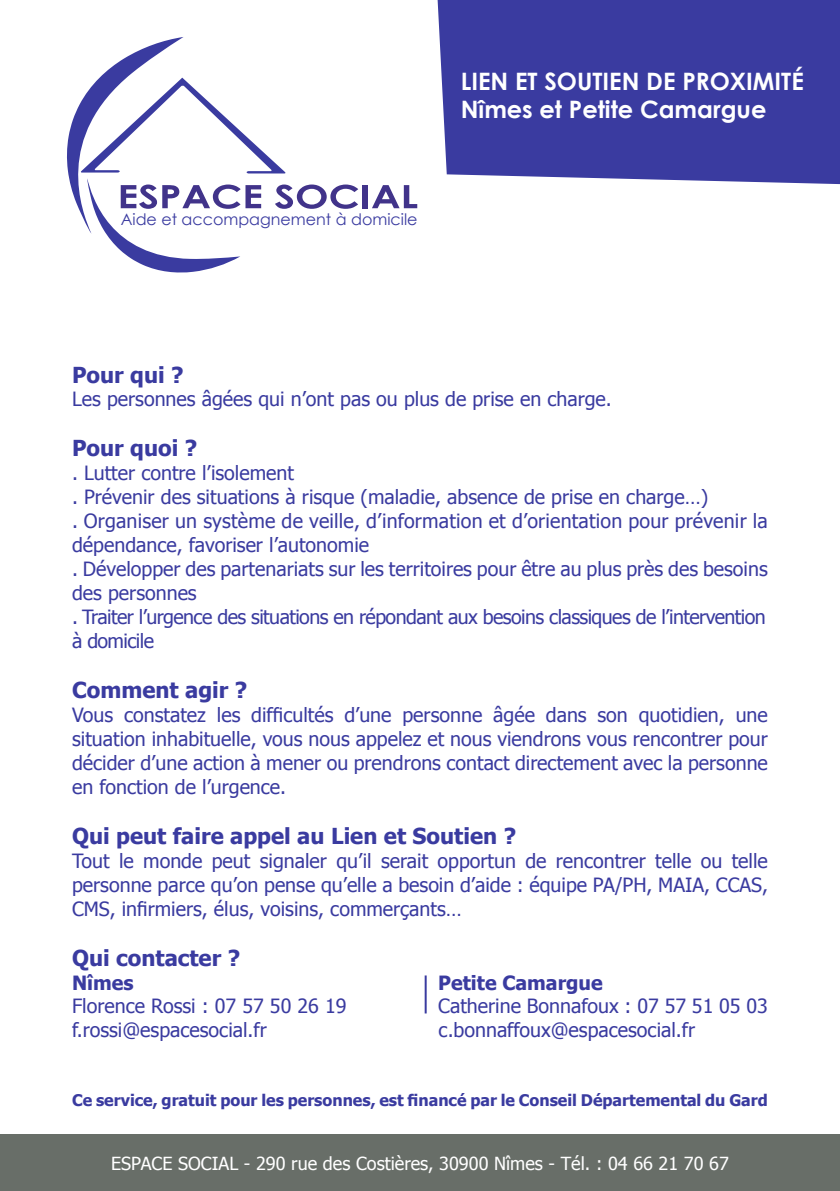
<style>
.page{position:relative;width:840px;height:1191px;background:#fff}
.page>*{position:absolute;margin:0;border:0;box-sizing:border-box;transform-origin:0 0}
.t1{font:700 24px/28.8px "Century Gothic";color:#fff}
.t2{font:700 22px "Tahoma";color:#3a3ba0}
.t3{font:19.6px/24px "Tahoma";color:#3a3ba0;text-align:justify}
.t4{font:700 19.6px "Tahoma";color:#3a3ba0}
.t5{font:18px "Tahoma";color:#fff}
.t6{font:700 16px "Tahoma";color:#3a3ba0}
.t7{font:16px "Century Gothic";color:#3a3ba0}
</style>
<div class="page">
<div style="left:437px;top:0;width:402px;height:184px;background:#3a3ba0"></div>
<div style="left:362px;top:185px;width:6px;height:23px;background:#41338a"></div>
<svg style="left:372px;top:185px;width:45px;height:23px"></svg>
<svg style="left:67px;top:37px;width:291px;height:236px"></svg>
<div style="left:0;top:1134px;width:839px;height:57px;background:#686e68"></div>
<hr style="left:424px;top:975px;width:2px;height:38px;background:#3a3ba0">
<p class="t7" style="left:121px;top:209px;width:298px">Aide et accompagnement à domicile</p>
<p class="t1" style="left:460px;top:66px;width:344px">LIEN ET SOUTIEN DE PROXIMITÉ<br>Nîmes et Petite Camargue</p>
<p class="t2" style="left:72px;top:359px;width:113px">Pour qui ?</p>
<p class="t3" style="left:72px;top:386px;width:541px">Les personnes âgées qui n’ont pas ou plus de prise en charge.</p>
<p class="t2" style="left:72px;top:433px;width:127px">Pour quoi ?</p>
<p class="t3" style="left:72px;top:460px;width:697px;text-align:left">. Lutter contre l’isolement<br>. Prévenir des situations à risque (maladie, absence de prise en charge…)<br>. Organiser un système de veille, d’information et d’orientation pour prévenir la dépendance, favoriser l’autonomie<br>. Développer des partenariats sur les territoires pour être au plus près des besoins des personnes<br>. Traiter l’urgence des situations en répondant aux besoins classiques de l’intervention à domicile</p>
<p class="t2" style="left:72px;top:675px;width:177px">Comment agir ?</p>
<p class="t3" style="left:72px;top:702px;width:697px">Vous constatez les difficultés d’une personne âgée dans son quotidien, une situation inhabituelle, vous nous appelez et nous viendrons vous rencontrer pour décider d’une action à mener ou prendrons contact directement avec la personne en fonction de l’urgence.</p>
<p class="t2" style="left:72px;top:821px;width:445px">Qui peut faire appel au Lien et Soutien ?</p>
<p class="t3" style="left:72px;top:848px;width:697px">Tout le monde peut signaler qu’il serait opportun de rencontrer telle ou telle personne parce qu’on pense qu’elle a besoin d’aide : équipe PA/PH, MAIA, CCAS, CMS, infirmiers, élus, voisins, commerçants…</p>
<p class="t2" style="left:72px;top:943px;width:169px">Qui contacter ?</p>
<p class="t4" style="left:72px;top:969px;width:63px">Nîmes</p>
<p class="t4" style="left:438px;top:969px;width:166px">Petite Camargue</p>
<p class="t3" style="left:72px;top:993px;width:276px">Florence Rossi : 07 57 50 26 19</p>
<p class="t3" style="left:438px;top:993px;width:331px">Catherine Bonnafoux : 07 57 51 05 03</p>
<p class="t3" style="left:72px;top:1017px;width:196px">f.rossi@espacesocial.fr</p>
<p class="t3" style="left:438px;top:1017px;width:258px">c.bonnaffoux@espacesocial.fr</p>
<p class="t6" style="left:72px;top:1089px;width:697px">Ce service, gratuit pour les personnes, est financé par le Conseil Départemental du Gard</p>
<p class="t5" style="left:111px;top:1151px;width:619px">ESPACE SOCIAL - 290 rue des Costières, 30900 Nîmes - Tél. : 04 66 21 70 67</p>
</div>
